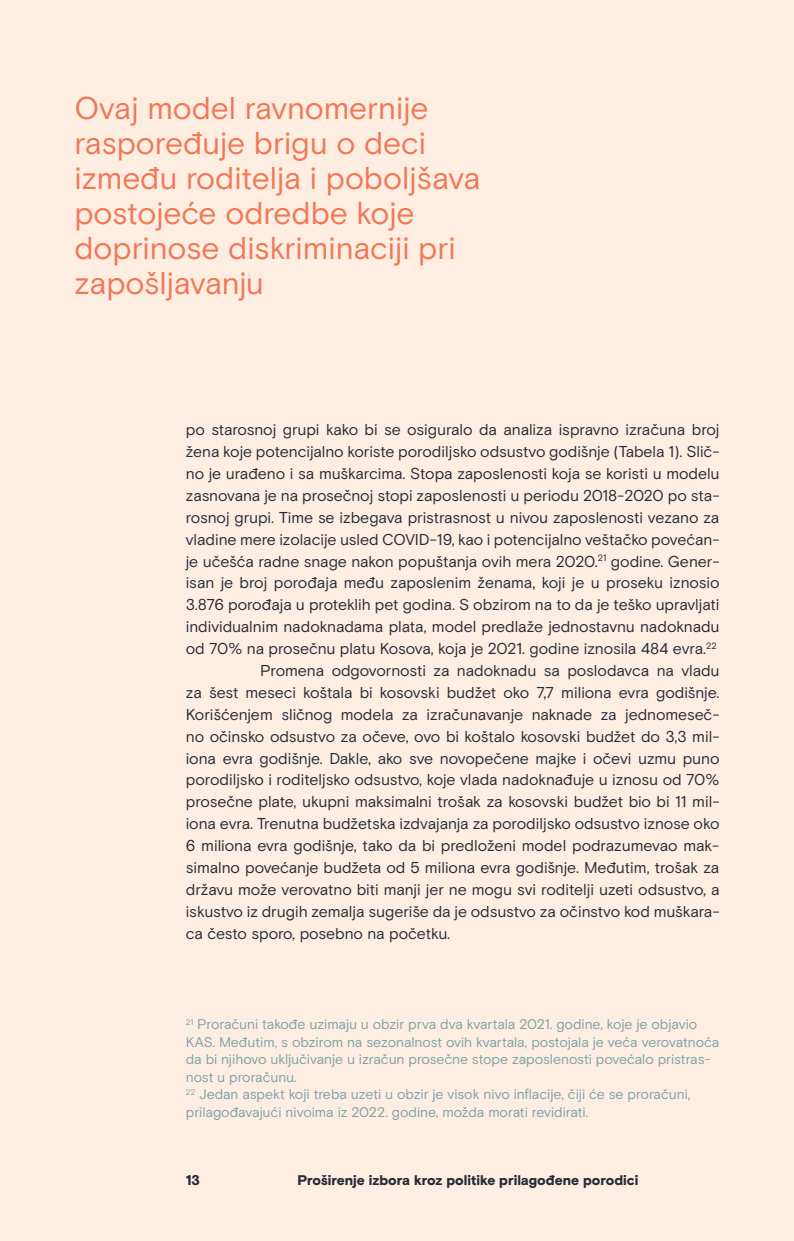
<style>
.page{position:relative;width:794px;height:1241px;background:#fff}
.page>*{position:absolute;margin:0;border:0;box-sizing:border-box;transform-origin:0 0}
.t1{font:31.5px/35px "Basis Grotesque Pro";color:#ef7858}
.t2{font:15.75px "Basis Grotesque Pro";letter-spacing:-.01em;color:#262a38}
.t3{font:14px/17.5px "Basis Grotesque Pro";letter-spacing:-.005em;color:#7ca1ab}
.t4{font:900 14px "Basis Grotesque Pro";color:#262a38}
</style>
<div class="page">
<div style="left:0;top:0;width:794px;height:1240px;background:#feeee1"></div>
<h1 class="t1" style="left:74px;top:91px;width:407px">Ovaj model ravnomernije raspoređuje brigu o deci između roditelja i poboljšava postojeće odredbe koje doprinose diskriminaciji pri zapošljavanju</h1>
<p class="t2" style="left:186px;top:420px;width:535px">po starosnoj grupi kako bi se osiguralo da analiza ispravno izračuna broj</p>
<p class="t2" style="left:186px;top:442px;width:535px">žena koje potencijalno koriste porodiljsko odsustvo godišnje (Tabela 1). Slič-</p>
<p class="t2" style="left:186px;top:464px;width:535px">no je urađeno i sa muškarcima. Stopa zaposlenosti koja se koristi u modelu</p>
<p class="t2" style="left:186px;top:486px;width:535px">zasnovana je na prosečnoj stopi zaposlenosti u periodu 2018-2020 po sta-</p>
<p class="t2" style="left:186px;top:508px;width:535px">rosnoj grupi. Time se izbegava pristrasnost u nivou zaposlenosti vezano za</p>
<p class="t2" style="left:186px;top:530px;width:535px">vladine mere izolacije usled COVID-19, kao i potencijalno veštačko povećan-</p>
<p class="t2" style="left:186px;top:551px;width:535px">je učešća radne snage nakon popuštanja ovih mera 2020.<sup>21</sup> godine. Gener-</p>
<p class="t2" style="left:186px;top:573px;width:535px">isan je broj porođaja među zaposlenim ženama, koji je u proseku iznosio</p>
<p class="t2" style="left:186px;top:595px;width:535px">3.876 porođaja u proteklih pet godina. S obzirom na to da je teško upravljati</p>
<p class="t2" style="left:186px;top:617px;width:535px">individualnim nadoknadama plata, model predlaže jednostavnu nadoknadu</p>
<p class="t2" style="left:186px;top:639px;width:532px">od 70% na prosečnu platu Kosova, koja je 2021. godine iznosila 484 evra.<sup>22</sup></p>
<p class="t2" style="left:260px;top:661px;width:461px">Promena odgovornosti za nadoknadu sa poslodavca na vladu</p>
<p class="t2" style="left:186px;top:683px;width:535px">za šest meseci koštala bi kosovski budžet oko 7,7 miliona evra godišnje.</p>
<p class="t2" style="left:186px;top:705px;width:535px">Korišćenjem sličnog modela za izračunavanje naknade za jednomeseč-</p>
<p class="t2" style="left:186px;top:726px;width:535px">no očinsko odsustvo za očeve, ovo bi koštalo kosovski budžet do 3,3 mil-</p>
<p class="t2" style="left:186px;top:748px;width:535px">iona evra godišnje. Dakle, ako sve novopečene majke i očevi uzmu puno</p>
<p class="t2" style="left:186px;top:770px;width:535px">porodiljsko i roditeljsko odsustvo, koje vlada nadoknađuje u iznosu od 70%</p>
<p class="t2" style="left:186px;top:792px;width:535px">prosečne plate, ukupni maksimalni trošak za kosovski budžet bio bi 11 mil-</p>
<p class="t2" style="left:186px;top:814px;width:535px">iona evra. Trenutna budžetska izdvajanja za porodiljsko odsustvo iznose oko</p>
<p class="t2" style="left:186px;top:836px;width:535px">6 miliona evra godišnje, tako da bi predloženi model podrazumevao mak-</p>
<p class="t2" style="left:186px;top:858px;width:535px">simalno povećanje budžeta od 5 miliona evra godišnje. Međutim, trošak za</p>
<p class="t2" style="left:186px;top:880px;width:535px">državu može verovatno biti manji jer ne mogu svi roditelji uzeti odsustvo, a</p>
<p class="t2" style="left:186px;top:901px;width:535px">iskustvo iz drugih zemalja sugeriše da je odsustvo za očinstvo kod muškara-</p>
<p class="t2" style="left:186px;top:923px;width:266px">ca često sporo, posebno na početku.</p>
<p class="t3" style="left:186px;top:1015px;width:535px"><sup>21</sup> Proračuni takođe uzimaju u obzir prva dva kvartala 2021. godine, koje je objavio KAS. Međutim, s obzirom na sezonalnost ovih kvartala, postojala je veća verovatnoća da bi njihovo uključivanje u izračun prosečne stope zaposlenosti povećalo pristras&shy;nost u proračunu.<br><sup>22</sup> Jedan aspekt koji treba uzeti u obzir je visok nivo inflacije, čiji će se proračuni, prilagođavajući nivoima iz 2022. godine, možda morati revidirati.</p>
<p class="t4" style="left:186px;top:1171px;width:16px">13</p>
<p class="t4" style="left:297px;top:1171px;width:342px">Proširenje izbora kroz politike prilagođene porodici</p>
</div>
